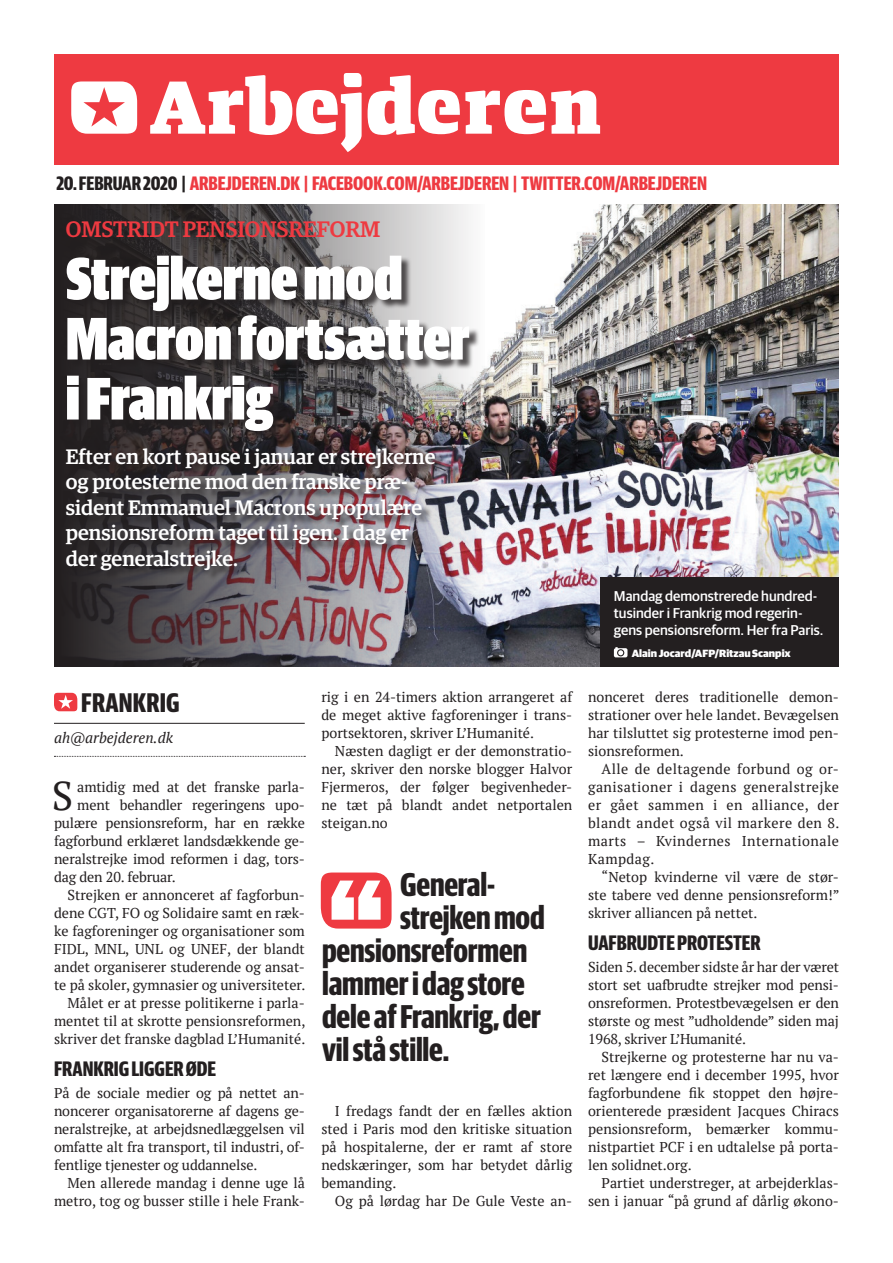
<style>
.page{position:relative;width:893px;height:1263px;background:#fff}
.page>*{position:absolute;margin:0;border:0;box-sizing:border-box;transform-origin:0 0}
.t1{font:900 60px/60px "Guardian Sans X Cond";color:#fff}
.t2{font:39.9px "PT Serif";color:#231f20}
.t3{font:700 33px "Guardian Sans X Cond";letter-spacing:-.005em;color:#231f20}
.t4{font:700 27px "Guardian Sans X Cond";letter-spacing:.01em;color:#231f20}
.t5{font:500 22.5px "Guardian Egyp";letter-spacing:-.005em;color:#ee3a41}
.t6{font:500 21px/25.5px "Guardian Egyp";color:#fff}
.t7{font:700 21px "Guardian Sans X Cond";color:#231f20}
.t8{font:700 19.5px "Guardian Sans X Cond";letter-spacing:-.005em;color:#ee3a41}
.t9{font:italic 15px "PT Serif";color:#231f20}
.t10{font:14.25px/18px "PT Serif";color:#231f20;text-align:justify}
.t11{font:500 14.25px/17.2px "Guardian Sans";color:#fff}
.t12{font:900 10.5px "Guardian Sans";color:#fff}
.s1{color:#231f20}
</style>
<div class="page">
<img style="left:485px;top:204px;width:354px;height:463px">
<img style="left:54px;top:204px;width:431px;height:463px">
<div style="left:68px;top:257px;width:412px;height:185px;background:#231f20;opacity:.75"></div>
<div style="left:67px;top:450px;width:378px;height:130px;background:#231f20;opacity:.75"></div>
<div style="left:601px;top:577px;width:238px;height:90px;background:#231f20"></div>
<svg style="left:614px;top:647px;width:13px;height:10px"></svg>
<div style="left:54px;top:54px;width:785px;height:110px;background:#ee3a41"></div>
<svg style="left:71px;top:81px;width:66px;height:53px"></svg>
<svg style="left:368px;top:75px;width:232px;height:60px"></svg>
<svg style="left:150px;top:73px;width:212px;height:79px"></svg>
<svg style="left:321px;top:872px;width:71px;height:56px"></svg>
<hr style="left:54px;top:723px;width:251px;height:1px;background:#231f20">
<svg style="left:54px;top:756px;width:251px;height:1px"></svg>
<svg style="left:54px;top:693px;width:23px;height:18px"></svg>
<h3 class="t8" style="left:56px;top:169px;width:652px"><span class="s1">20. FEBRUAR 2020 |</span> ARBEJDEREN.DK | FACEBOOK.COM/ARBEJDEREN | TWITTER.COM/ARBEJDEREN</h3>
<h3 class="t5" style="left:66px;top:213px;width:316px">OMSTRIDT PENSIONSREFORM</h3>
<h1 class="t1" style="left:66px;top:244px;width:405px">Strejkerne mod<br>Macron fortsætter i Frankrig</h1>
<h3 class="t6" style="left:66px;top:442px;width:371px">Efter en kort pause i januar er strejkerne og protesterne mod den franske præ&shy;sident Emmanuel Macrons upopulære pensionsreform taget til igen. I dag er der generalstrejke.</h3>
<p class="t11" style="left:614px;top:586px;width:211px">Mandag demonstrerede hundred&shy;tusinder i Frankrig mod regerin&shy;gens pensionsreform. Her fra Paris.</p>
<p class="t12" style="left:632px;top:645px;width:161px">Alain Jocard/AFP/Ritzau Scanpix</p>
<h3 class="t4" style="left:81px;top:683px;width:100px">FRANKRIG</h3>
<p class="t10" style="left:588px;top:688px;width:252px">nonceret deres traditionelle demon&shy;strationer over hele landet. Bevægelsen har tilsluttet sig protesterne imod pen&shy;sionsreformen.</p>
<p class="t10" style="left:588px;top:760px;width:253px;text-indent:14px">Alle de deltagende forbund og or&shy;ganisationer i dagens generalstrejke er gået sammen i en alliance, der blandt andet også vil markere den 8. marts – Kvindernes Internationale Kampdag.</p>
<p class="t10" style="left:588px;top:868px;width:253px;text-indent:14px">“Netop kvinderne vil være de stør&shy;ste tabere ved denne pensionsreform!” skriver alliancen på nettet.</p>
<h3 class="t7" style="left:588px;top:927px;width:174px">UAFBRUDTE PROTESTER</h3>
<p class="t10" style="left:588px;top:958px;width:252px">Siden 5. december sidste år har der været stort set uafbrudte strejker mod pensi&shy;onsreformen. Protestbevægelsen er den største og mest ”udholdende” siden maj 1968, skriver L’Humanité.</p>
<p class="t10" style="left:588px;top:1048px;width:252px;text-indent:13px">Strejkerne og protesterne har nu va&shy;ret længere end i december 1995, hvor fagforbundene fik stoppet den højre&shy;orienterede præsident Jacques Chiracs pensionsreform, bemærker kommu&shy;nistpartiet PCF i en udtalelse på porta&shy;len solidnet.org.</p>
<p class="t10" style="left:588px;top:1174px;width:252px;text-align:right">Partiet understreger, at arbejderklas&shy;sen i januar “på grund af dårlig økono-</p>
<p class="t10" style="left:321px;top:688px;width:252px">rig i en 24-timers aktion arrangeret af de meget aktive fagforeninger i trans&shy;portsektoren, skriver L’Humanité.</p>
<p class="t10" style="left:321px;top:742px;width:252px;text-indent:13px">Næsten dagligt er der demonstratio&shy;ner, skriver den norske blogger Halvor Fjermeros, der følger begivenheder&shy;ne tæt på blandt andet netportalen steigan.no</p>
<p class="t9" style="left:54px;top:728px;width:120px">ah@arbejderen.dk</p>
<h2 class="t2" style="left:52px;top:770px;width:23px">S</h2>
<p class="t10" style="left:77px;top:778px;width:229px">amtidig med at det franske parla-</p>
<p class="t10" style="left:77px;top:796px;width:229px">ment behandler regeringens upo-</p>
<p class="t10" style="left:54px;top:814px;width:252px">pulære pensionsreform, har en række</p>
<p class="t10" style="left:54px;top:832px;width:252px">fagforbund erklæret landsdækkende ge-</p>
<p class="t10" style="left:54px;top:850px;width:252px">neralstrejke imod reformen i dag, tors-</p>
<p class="t10" style="left:54px;top:868px;width:123px">dag den 20. februar.</p>
<p class="t10" style="left:67px;top:886px;width:239px">Strejken er annonceret af fagforbun-</p>
<p class="t10" style="left:54px;top:904px;width:252px">dene CGT, FO og Solidaire samt en ræk-</p>
<p class="t10" style="left:54px;top:922px;width:252px">ke fagforeninger og organisationer som</p>
<p class="t10" style="left:54px;top:940px;width:252px">FIDL, MNL, UNL og UNEF, der blandt</p>
<p class="t10" style="left:54px;top:958px;width:252px">andet organiserer studerende og ansat-</p>
<p class="t10" style="left:54px;top:976px;width:253px">te på skoler, gymnasier og universiteter.</p>
<p class="t10" style="left:67px;top:994px;width:239px">Målet er at presse politikerne i parla-</p>
<p class="t10" style="left:54px;top:1012px;width:253px">mentet til at skrotte pensionsreformen,</p>
<p class="t10" style="left:54px;top:1030px;width:253px">skriver det franske dagblad L’Humanité.</p>
<h3 class="t7" style="left:54px;top:1053px;width:163px">FRANKRIG LIGGER ØDE</h3>
<p class="t10" style="left:54px;top:1084px;width:252px">På de sociale medier og på nettet an&shy;noncerer organisatorerne af dagens ge&shy;neralstrejke, at arbejdsnedlæggelsen vil omfatte alt fra transport, til industri, of&shy;fentlige tjenester og uddannelse.</p>
<p class="t10" style="left:54px;top:1174px;width:252px;text-align:right">Men allerede mandag i denne uge lå metro, tog og busser stille i hele Frank-</p>
<h3 class="t3" style="left:400px;top:861px;width:96px">General-</h3>
<h3 class="t3" style="left:400px;top:894px;width:146px">strejken mod</h3>
<h3 class="t3" style="left:322px;top:927px;width:207px">pensionsreformen</h3>
<h3 class="t3" style="left:322px;top:960px;width:204px">lammer i dag store</h3>
<h3 class="t3" style="left:322px;top:993px;width:220px">dele af Frankrig, der</h3>
<h3 class="t3" style="left:322px;top:1026px;width:129px">vil stå stille.</h3>
<p class="t10" style="left:321px;top:1102px;width:252px;text-indent:13px">I fredags fandt der en fælles aktion sted i Paris mod den kritiske situation på hospitalerne, der er ramt af store nedskæringer, som har betydet dårlig bemanding.</p>
<p class="t10" style="left:335px;top:1192px;width:239px">Og på lørdag har De Gule Veste an-</p>
</div>
